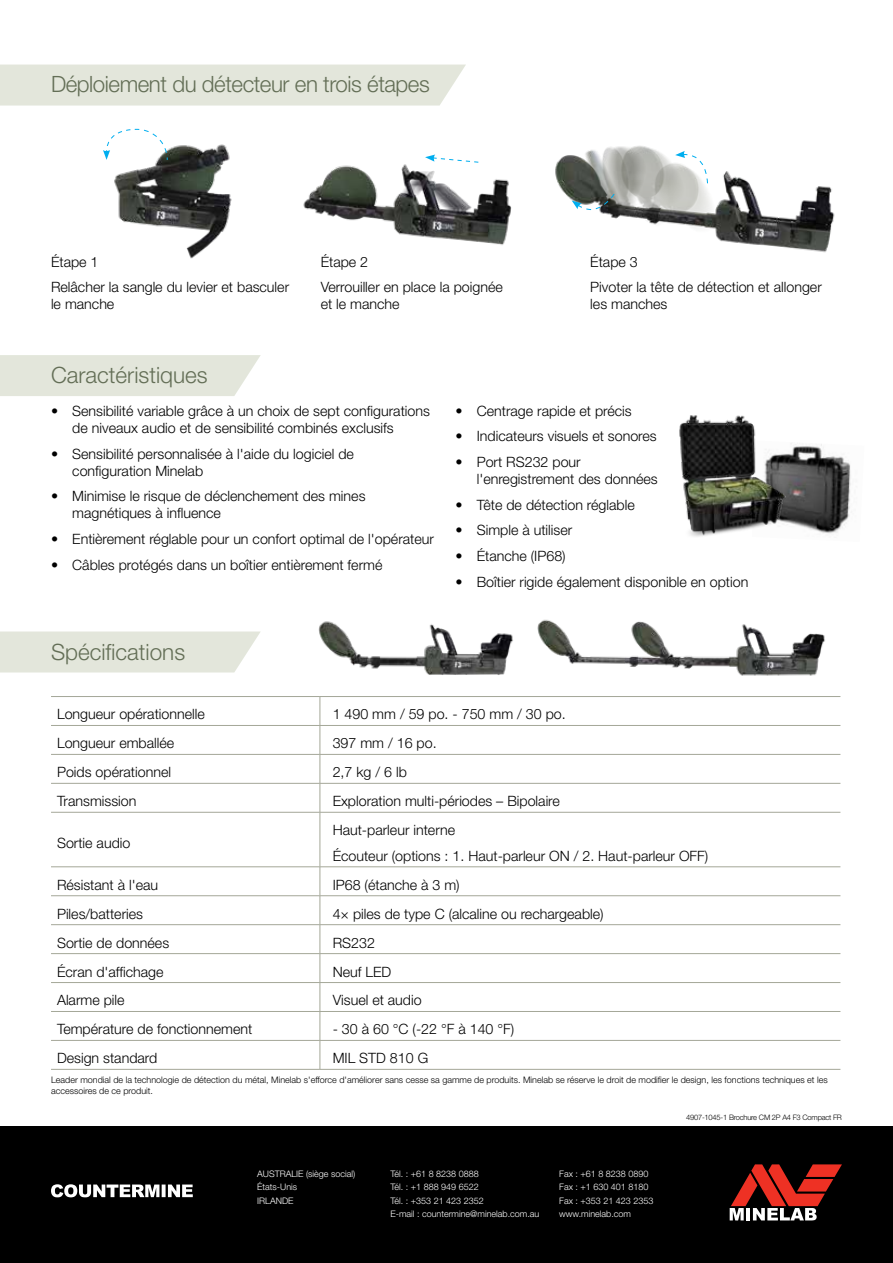
<style>
.page{position:relative;width:893px;height:1263px;background:#fff}
.page>*{position:absolute;margin:0;border:0;box-sizing:border-box;transform-origin:0 0}
.t1{font:300 22.5px "Helvetica Neue LT Std";letter-spacing:-.02em;color:#636e56}
.t2{font:300 22.5px "Helvetica Neue LT Std";color:#636e56}
.t3{font:300 14.25px/17.1px "Helvetica Neue LT Std";color:#000}
.t4{font:300 9px/10.8px "Helvetica Neue LT Std";color:#000}
.t5{font:300 9px/13.5px "Helvetica Neue LT Std";color:#fff}
.t6{font:300 7.5px "Helvetica Neue LT Std";letter-spacing:-.025em;color:#000}
</style>
<div class="page">
<div style="left:0;top:1126px;width:893px;height:137px;background:#000"></div>
<div style="left:0;top:65px;width:466px;height:41px;background:#e3e6db"></div>
<div style="left:0;top:355px;width:261px;height:41px;background:#e3e6db"></div>
<svg style="left:0;top:631px;width:261px;height:41px;background:#e4e7dd"></svg>
<img style="left:114px;top:144px;width:118px;height:115px">
<svg style="left:103px;top:128px;width:65px;height:33px"></svg>
<img style="left:318px;top:621px;width:195px;height:54px">
<img style="left:537px;top:619px;width:288px;height:57px">
<img style="left:303px;top:154px;width:209px;height:91px">
<img style="left:555px;top:146px;width:280px;height:107px">
<svg style="left:425px;top:155px;width:54px;height:8px"></svg>
<svg style="left:675px;top:151px;width:34px;height:33px"></svg>
<svg style="left:572px;top:193px;width:44px;height:22px"></svg>
<hr style="left:51px;top:696px;width:269px;height:1px;background:#a4a798">
<hr style="left:320px;top:696px;width:520px;height:1px;background:#a4a798">
<hr style="left:51px;top:725px;width:269px;height:1px;background:#a4a798">
<hr style="left:320px;top:725px;width:520px;height:1px;background:#a4a798">
<hr style="left:51px;top:754px;width:269px;height:1px;background:#a4a798">
<hr style="left:320px;top:754px;width:520px;height:1px;background:#a4a798">
<hr style="left:51px;top:783px;width:269px;height:1px;background:#a4a798">
<hr style="left:320px;top:783px;width:520px;height:1px;background:#a4a798">
<svg style="left:320px;top:697px;width:1px;height:115px"></svg>
<hr style="left:51px;top:812px;width:269px;height:1px;background:#a4a798">
<hr style="left:320px;top:812px;width:520px;height:1px;background:#a4a798">
<hr style="left:320px;top:812px;width:1px;height:55px;background:#a4a798">
<hr style="left:51px;top:866px;width:269px;height:1px;background:#a4a798">
<hr style="left:320px;top:866px;width:520px;height:1px;background:#a4a798">
<hr style="left:51px;top:895px;width:269px;height:1px;background:#a4a798">
<hr style="left:320px;top:895px;width:520px;height:1px;background:#a4a798">
<hr style="left:51px;top:924px;width:269px;height:1px;background:#a4a798">
<hr style="left:320px;top:924px;width:520px;height:1px;background:#a4a798">
<hr style="left:51px;top:953px;width:269px;height:1px;background:#a4a798">
<hr style="left:320px;top:953px;width:520px;height:1px;background:#a4a798">
<hr style="left:51px;top:982px;width:269px;height:1px;background:#a4a798">
<hr style="left:320px;top:982px;width:520px;height:1px;background:#a4a798">
<hr style="left:51px;top:1011px;width:269px;height:1px;background:#a4a798">
<hr style="left:320px;top:1011px;width:520px;height:1px;background:#a4a798">
<hr style="left:51px;top:1040px;width:269px;height:1px;background:#a4a798">
<hr style="left:320px;top:1040px;width:520px;height:1px;background:#a4a798">
<svg style="left:320px;top:867px;width:1px;height:202px"></svg>
<hr style="left:51px;top:1069px;width:269px;height:1px;background:#a4a798">
<hr style="left:320px;top:1069px;width:520px;height:1px;background:#a4a798">
<svg style="left:51px;top:1184px;width:142px;height:13px"></svg>
<svg style="left:730px;top:1164px;width:112px;height:56px"></svg>
<img style="left:792px;top:444px;width:59px;height:90px">
<img style="left:679px;top:415px;width:113px;height:122px">
<h1 class="t1" style="left:51px;top:70px;width:380px">Déploiement du détecteur en trois étapes</h1>
<p class="t3" style="left:51px;top:248px;width:240px;line-height:25.7px">Étape 1<br>Relâcher la sangle du levier et basculer</p>
<p class="t3" style="left:51px;top:295px;width:65px">le manche</p>
<h1 class="t2" style="left:51px;top:361px;width:158px">Caractéristiques</h1>
<p class="t3" style="left:321px;top:248px;width:184px;line-height:25.7px">Étape 2<br>Verrouiller en place la poignée</p>
<p class="t3" style="left:321px;top:295px;width:80px">et le manche</p>
<p class="t3" style="left:590px;top:248px;width:233px;line-height:25.7px">Étape 3<br>Pivoter la tête de détection et allonger</p>
<p class="t3" style="left:590px;top:295px;width:79px">les manches</p>
<p class="t3" style="left:72px;top:402px;width:359px;text-indent:-21px">• Sensibilité variable grâce à un choix de sept configurations de niveaux audio et de sensibilité combinés exclusifs</p>
<p class="t3" style="left:72px;top:445px;width:283px;text-indent:-21px">• Sensibilité personnalisée à l'aide du logiciel de configuration Minelab</p>
<p class="t3" style="left:72px;top:487px;width:295px;text-indent:-21px">• Minimise le risque de déclenchement des mines magnétiques à influence</p>
<p class="t3" style="left:51px;top:530px;width:384px">• Entièrement réglable pour un confort optimal de l'opérateur</p>
<p class="t3" style="left:51px;top:556px;width:333px">• Câbles protégés dans un boîtier entièrement fermé</p>
<h1 class="t2" style="left:51px;top:638px;width:136px">Spécifications</h1>
<p class="t3" style="left:455px;top:402px;width:178px">• Centrage rapide et précis</p>
<p class="t3" style="left:455px;top:428px;width:203px">• Indicateurs visuels et sonores</p>
<p class="t3" style="left:477px;top:453px;width:183px;text-indent:-21px">• Port RS232 pour l'enregistrement des données</p>
<p class="t3" style="left:455px;top:496px;width:181px">• Tête de détection réglable</p>
<p class="t3" style="left:455px;top:521px;width:118px">• Simple à utiliser</p>
<p class="t3" style="left:455px;top:547px;width:112px">• Étanche (IP68)</p>
<p class="t3" style="left:455px;top:573px;width:294px">• Boîtier rigide également disponible en option</p>
<p class="t3" style="left:57px;top:705px;width:149px">Longueur opérationnelle</p>
<p class="t3" style="left:333px;top:705px;width:235px">1 490 mm / 59 po. - 750 mm / 30 po.</p>
<p class="t3" style="left:57px;top:734px;width:119px">Longueur emballée</p>
<p class="t3" style="left:333px;top:734px;width:106px">397 mm / 16 po.</p>
<p class="t3" style="left:57px;top:763px;width:116px">Poids opérationnel</p>
<p class="t3" style="left:333px;top:763px;width:76px">2,7 kg / 6 lb</p>
<p class="t3" style="left:57px;top:792px;width:81px">Transmission</p>
<p class="t3" style="left:333px;top:792px;width:229px">Exploration multi-périodes – Bipolaire</p>
<p class="t3" style="left:57px;top:834px;width:75px">Sortie audio</p>
<p class="t3" style="left:333px;top:817px;width:377px;line-height:25.7px">Haut-parleur interne<br>Écouteur (options : 1. Haut-parleur ON / 2. Haut-parleur OFF)</p>
<p class="t3" style="left:57px;top:876px;width:103px">Résistant à l'eau</p>
<p class="t3" style="left:333px;top:876px;width:128px">IP68 (étanche à 3 m)</p>
<p class="t3" style="left:57px;top:905px;width:88px">Piles/batteries</p>
<p class="t3" style="left:333px;top:905px;width:272px">4× piles de type C (alcaline ou rechargeable)</p>
<p class="t3" style="left:57px;top:934px;width:114px">Sortie de données</p>
<p class="t3" style="left:333px;top:934px;width:44px">RS232</p>
<p class="t3" style="left:57px;top:963px;width:108px">Écran d'affichage</p>
<p class="t3" style="left:333px;top:963px;width:60px">Neuf LED</p>
<p class="t3" style="left:57px;top:991px;width:69px">Alarme pile</p>
<p class="t3" style="left:333px;top:991px;width:91px">Visuel et audio</p>
<p class="t3" style="left:57px;top:1020px;width:197px">Température de fonctionnement</p>
<p class="t3" style="left:333px;top:1020px;width:183px">- 30 à 60 °C (-22 °F à 140 °F)</p>
<p class="t3" style="left:57px;top:1049px;width:102px">Design standard</p>
<p class="t3" style="left:333px;top:1049px;width:97px">MIL STD 810 G</p>
<p class="t4" style="left:51px;top:1074px;width:778px">Leader mondial de la technologie de détection du métal, Minelab s'efforce d'améliorer sans cesse sa gamme de produits. Minelab se réserve le droit de modifier le design, les fonctions techniques et les accessoires de ce produit.</p>
<p class="t5" style="left:257px;top:1166px;width:100px">AUSTRALIE (siège social)<br>États-Unis<br>IRLANDE</p>
<p class="t5" style="left:390px;top:1166px;width:150px">Tél. : +61 8 8238 0888<br>Tél. : +1 888 949 6522<br>Tél. : +353 21 423 2352<br>E-mail : countermine@minelab.com.au</p>
<p class="t5" style="left:559px;top:1166px;width:96px">Fax : +61 8 8238 0890<br>Fax : +1 630 401 8180<br>Fax : +353 21 423 2353 www.minelab.com</p>
<p class="t6" style="left:686px;top:1112px;width:157px">4907-1045-1 Brochure CM 2P A4 F3 Compact FR</p>
</div>
